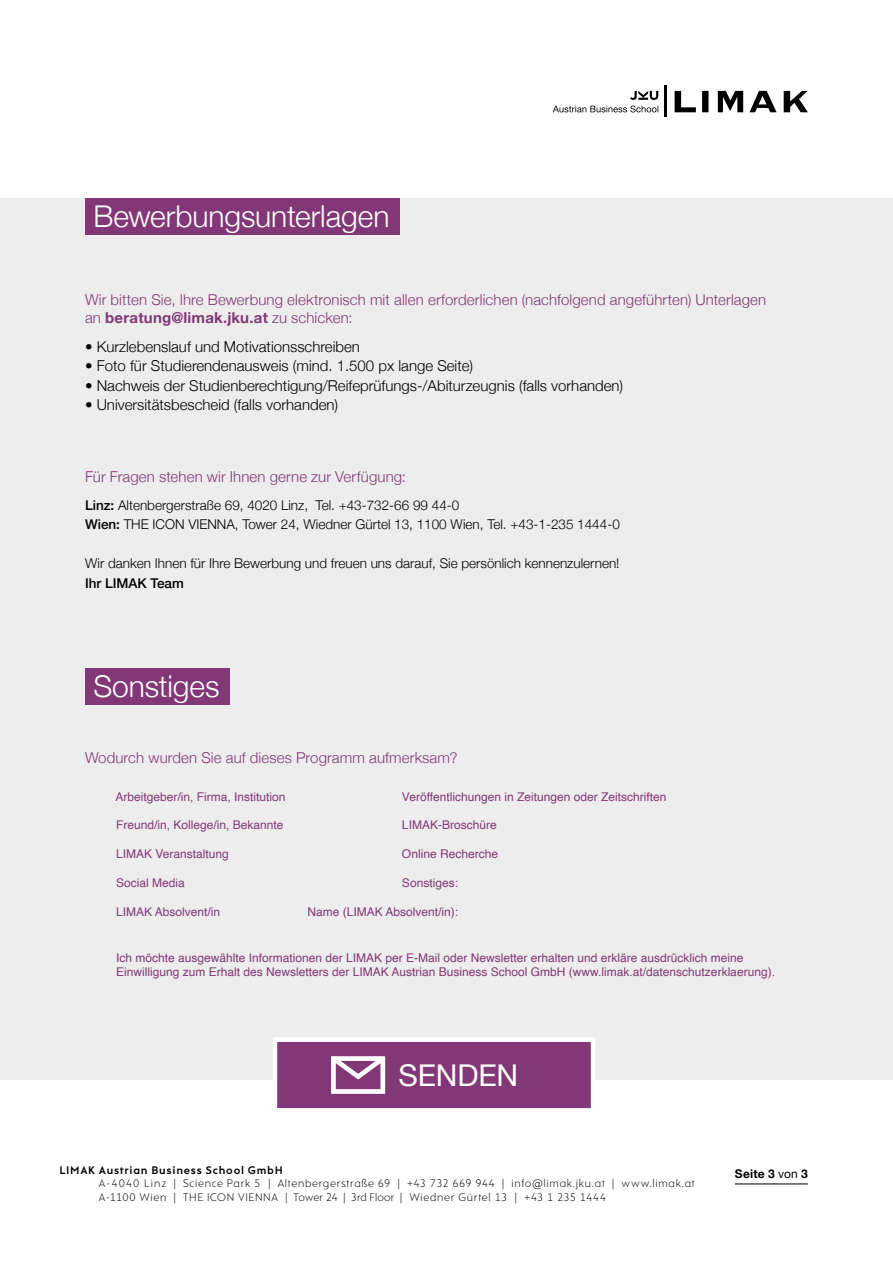
<style>
.page{position:relative;width:893px;height:1263px;background:#fff}
.page>*{position:absolute;margin:0;border:0;box-sizing:border-box;transform-origin:0 0}
.t1{font:300 30px "Helvetica Neue";letter-spacing:-.005em;color:#fff}
.t2{font:30px "Helvetica Neue";letter-spacing:-.005em;color:#fff}
.t3{font:300 15px/18px "Helvetica Neue";letter-spacing:.01em;color:#823876}
.t4{font:300 15px "Helvetica Neue";color:#000}
.t5{font:300 13.5px/19.5px "Helvetica Neue";color:#000}
.t6{font:500 13.5px "Helvetica Neue";color:#000}
.t7{font:12px/14.4px "Helvetica";color:#823876}
.t8{font:700 12px "Helvetica Neue";letter-spacing:.02em;color:#000}
.t9{font:11.25px/13.5px "Rams Lt";letter-spacing:.06em;color:#000}
.t10{font:700 11.25px "Rams";letter-spacing:.065em;color:#000}
.s1{font-weight:700}
.s2{font-weight:500}
.s3{font-weight:400}
</style>
<div class="page">
<div style="left:0;top:198px;width:893px;height:882px;background:#ededed"></div>
<svg style="left:675px;top:91px;width:133px;height:21px"></svg>
<hr style="left:664px;top:85px;width:3px;height:32px;background:#000">
<svg style="left:553px;top:91px;width:105px;height:21px"></svg>
<hr style="left:735px;top:1183px;width:73px;height:1px;background:#000">
<div style="left:85px;top:198px;width:315px;height:37px;background:#823876"></div>
<div style="left:85px;top:668px;width:145px;height:37px;background:#823876"></div>
<div style="left:273px;top:1037px;width:322px;height:75px;background:#823876;border:4px solid #fff"></div>
<svg style="left:331px;top:1056px;width:54px;height:38px"></svg>
<h1 class="t1" style="left:93px;top:193px;width:298px">Bewerbungsunterlagen</h1>
<p class="t3" style="left:85px;top:289px;width:683px">Wir bitten Sie, Ihre Bewerbung elektronisch mit allen erforderlichen (nachfolgend angeführten) Unterlagen an <span class="s1">beratung@limak.jku.at</span> zu schicken:</p>
<p class="t4" style="left:85px;top:334px;width:276px">• Kurzlebenslauf und Motivationsschreiben</p>
<p class="t4" style="left:85px;top:354px;width:390px">• Foto für Studierendenausweis (mind. 1.500 px lange Seite)</p>
<p class="t4" style="left:85px;top:373px;width:540px">• Nachweis der Studienberechtigung/Reifeprüfungs-/Abiturzeugnis (falls vorhanden)</p>
<p class="t4" style="left:85px;top:393px;width:255px">• Universitätsbescheid (falls vorhanden)</p>
<p class="t3" style="left:85px;top:467px;width:323px">Für Fragen stehen wir Ihnen gerne zur Verfügung:</p>
<p class="t5" style="left:85px;top:494px;width:536px"><span class="s2">Linz:</span> Altenbergerstraße 69, 4020 Linz, Tel. +43-732-66 99 44-0<br><span class="s2">Wien:</span> THE ICON VIENNA, Tower 24, Wiedner Gürtel 13, 1100 Wien, Tel. +43-1-235 1444-0</p>
<p class="t5" style="left:85px;top:552px;width:536px">Wir danken Ihnen für Ihre Bewerbung und freuen uns darauf, Sie persönlich kennenzulernen!</p>
<p class="t6" style="left:85px;top:572px;width:100px">Ihr LIMAK Team</p>
<h1 class="t1" style="left:93px;top:662px;width:128px">Sonstiges</h1>
<p class="t3" style="left:85px;top:747px;width:374px">Wodurch wurden Sie auf dieses Programm aufmerksam?</p>
<p class="t7" style="left:115px;top:790px;width:172px">Arbeitgeber/in, Firma, Institution</p>
<p class="t7" style="left:116px;top:818px;width:169px">Freund/in, Kollege/in, Bekannte</p>
<p class="t7" style="left:116px;top:847px;width:114px">LIMAK Veranstaltung</p>
<p class="t7" style="left:116px;top:876px;width:70px">Social Media</p>
<p class="t7" style="left:116px;top:905px;width:106px">LIMAK Absolvent/in</p>
<p class="t7" style="left:402px;top:790px;width:266px">Veröffentlichungen in Zeitungen oder Zeitschriften</p>
<p class="t7" style="left:402px;top:818px;width:96px">LIMAK-Broschüre</p>
<p class="t7" style="left:402px;top:847px;width:98px">Online Recherche</p>
<p class="t7" style="left:402px;top:876px;width:58px">Sonstiges:</p>
<p class="t7" style="left:307px;top:905px;width:152px">Name (LIMAK Absolvent/in):</p>
<p class="t7" style="left:116px;top:951px;width:660px">Ich möchte ausgewählte Informationen der LIMAK per E-Mail oder Newsletter erhalten und erkläre ausdrücklich meine<br>Einwilligung zum Erhalt des Newsletters der LIMAK Austrian Business School GmbH (www.limak.at/datenschutzerklaerung).</p>
<h1 class="t2" style="left:399px;top:1054px;width:121px">SENDEN</h1>
<p class="t10" style="left:60px;top:1163px;width:225px">LIMAK Austrian Business School GmbH</p>
<p class="t9" style="left:99px;top:1176px;width:597px">A-4040 Linz | Science Park 5 | Altenbergerstraße 69 | +43 732 669 944 | info@limak.jku.at | www.limak.at<br>A-1100 Wien | THE ICON VIENNA | Tower 24 | 3rd Floor | Wiedner Gürtel 13 | +43 1 235 1444</p>
<p class="t8" style="left:735px;top:1164px;width:75px">Seite 3 <span class="s3">von</span> 3</p>
</div>
